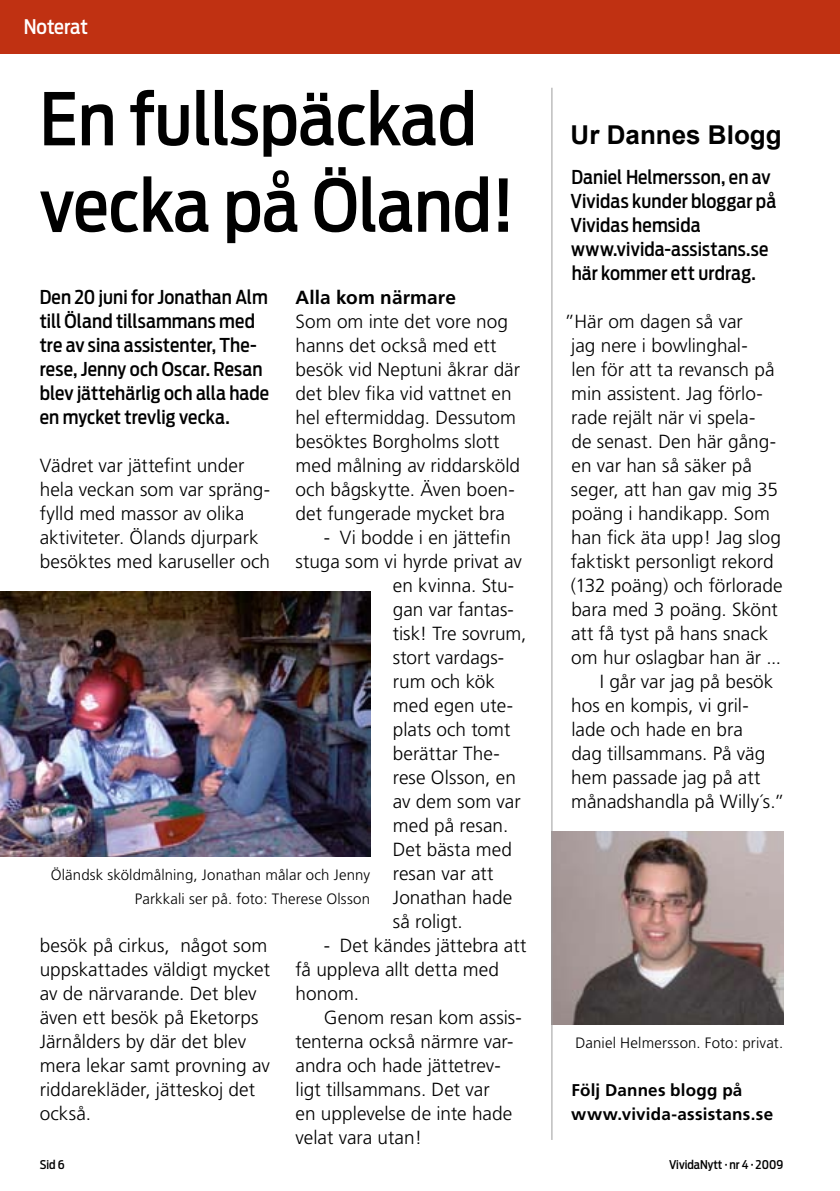
<style>
.page{position:relative;width:840px;height:1191px;background:#fff}
.page>*{position:absolute;margin:0;border:0;box-sizing:border-box;transform-origin:0 0}
.t1{font:500 72px/86.4px "Antenna Cond";color:#000}
.t2{font:700 26px "Arial";color:#000}
.t3{font:500 20px "Antenna Cond";color:#fff}
.t4{font:300 19px/24px "Frutiger";color:#000}
.t5{font:500 19px/24px "Antenna Cond";letter-spacing:.005em;color:#000}
.t6{font:700 19px "Frutiger";letter-spacing:.005em;color:#000}
.t7{font:700 17px/24px "Frutiger";letter-spacing:.01em;color:#000}
.t8{font:300 15px/24px "Frutiger";letter-spacing:.01em;color:#000;text-align:right}
.t9{font:500 12px "Antenna Cond";color:#000}
</style>
<div class="page">
<div style="left:0;top:0;width:839px;height:54px;background:#c03112"></div>
<img style="left:552px;top:832px;width:230px;height:192px">
<hr style="left:551px;top:88px;width:1px;height:1052px;background:#9c9c9c">
<img style="left:0;top:592px;width:370px;height:264px">
<p class="t3" style="left:24px;top:15px;width:66px">Noterat</p>
<h1 class="t1" style="left:40px;top:76px;width:476px">En fullspäckad vecka på Öland!</h1>
<p class="t5" style="left:40px;top:285px;width:231px">Den 20 juni for Jonathan Alm till Öland tillsammans med tre av sina assistenter, The&shy;rese, Jenny och Oscar. Resan blev jättehärlig och alla hade en mycket trevlig vecka.</p>
<p class="t4" style="left:40px;top:453px;width:232px">Vädret var jättefint under hela veckan som var spräng&shy;fylld med massor av olika aktiviteter. Ölands djurpark besöktes med karuseller och</p>
<p class="t6" style="left:295px;top:286px;width:162px">Alla kom närmare</p>
<p class="t4" style="left:295px;top:309px;width:226px">Som om inte det vore nog hanns det också med ett besök vid Neptuni åkrar där det blev fika vid vattnet en hel eftermiddag. Dessutom besöktes Borgholms slott med målning av riddarsköld och bågskytte. Även boen&shy;det fungerade mycket bra</p>
<p class="t4" style="left:324px;top:525px;width:188px">- Vi bodde i en jättefin</p>
<p class="t4" style="left:295px;top:549px;width:228px">stuga som vi hyrde privat av</p>
<p class="t4" style="left:392px;top:573px;width:123px">en kvinna. Stu-</p>
<p class="t4" style="left:392px;top:597px;width:123px">gan var fantas-</p>
<p class="t4" style="left:392px;top:621px;width:135px">tisk! Tre sovrum,</p>
<p class="t4" style="left:392px;top:645px;width:113px">stort vardags-</p>
<p class="t4" style="left:392px;top:669px;width:104px">rum och kök</p>
<p class="t4" style="left:392px;top:693px;width:122px">med egen ute-</p>
<p class="t4" style="left:392px;top:717px;width:119px">plats och tomt</p>
<p class="t4" style="left:392px;top:741px;width:108px">berättar The-</p>
<p class="t4" style="left:392px;top:765px;width:124px">rese Olsson, en</p>
<p class="t4" style="left:392px;top:789px;width:129px">av dem som var</p>
<p class="t4" style="left:392px;top:813px;width:117px">med på resan.</p>
<p class="t4" style="left:392px;top:837px;width:121px">Det bästa med</p>
<p class="t4" style="left:392px;top:861px;width:102px">resan var att</p>
<p class="t4" style="left:392px;top:885px;width:121px">Jonathan hade</p>
<p class="t4" style="left:392px;top:909px;width:71px">så roligt.</p>
<p class="t4" style="left:295px;top:933px;width:232px;text-indent:28px">- Det kändes jättebra att få uppleva allt detta med honom.</p>
<p class="t4" style="left:295px;top:1005px;width:227px;text-indent:28px">Genom resan kom assis&shy;tenterna också närmre var&shy;andra och hade jättetrev&shy;ligt tillsammans. Det var<br>en upplevelse de inte hade velat vara utan!</p>
<p class="t8" style="left:51px;top:862px;width:321px">Öländsk sköldmålning, Jonathan målar och Jenny<br>Parkkali ser på. foto: Therese Olsson</p>
<p class="t4" style="left:40px;top:933px;width:232px">besök på cirkus, något som uppskattades väldigt mycket av de närvarande. Det blev även ett besök på Eketorps<br>Järnålders by där det blev mera lekar samt provning av riddarekläder, jätteskoj det också.</p>
<h2 class="t2" style="left:570px;top:118px;width:212px">Ur Dannes Blogg</h2>
<p class="t5" style="left:570px;top:165px;width:207px">Daniel Helmersson, en av<br>Vividas kunder bloggar på<br>Vividas hemsida www.vivida-assistans.se här kommer ett urdrag.</p>
<p class="t4" style="left:564px;top:309px;width:180px">”Här om dagen så var</p>
<p class="t4" style="left:571px;top:333px;width:178px">jag nere i bowlinghal-</p>
<p class="t4" style="left:571px;top:357px;width:204px">len för att ta revansch på</p>
<p class="t4" style="left:571px;top:381px;width:193px">min assistent. Jag förlo-</p>
<p class="t4" style="left:571px;top:405px;width:185px">rade rejält när vi spela-</p>
<p class="t4" style="left:571px;top:429px;width:206px">de senast. Den här gång-</p>
<p class="t4" style="left:571px;top:453px;width:182px">en var han så säker på</p>
<p class="t4" style="left:570px;top:477px;width:208px">seger, att han gav mig 35</p>
<p class="t4" style="left:571px;top:501px;width:200px">poäng i handikapp. Som</p>
<p class="t4" style="left:571px;top:525px;width:211px">han fick äta upp! Jag slog</p>
<p class="t4" style="left:570px;top:549px;width:204px">faktiskt personligt rekord</p>
<p class="t4" style="left:570px;top:573px;width:213px">(132 poäng) och förlorade</p>
<p class="t4" style="left:571px;top:597px;width:208px">bara med 3 poäng. Skönt</p>
<p class="t4" style="left:570px;top:621px;width:198px">att få tyst på hans snack</p>
<p class="t4" style="left:571px;top:645px;width:211px">om hur oslagbar han är ...</p>
<p class="t4" style="left:599px;top:669px;width:175px">I går var jag på besök</p>
<p class="t4" style="left:571px;top:693px;width:179px">hos en kompis, vi gril-</p>
<p class="t4" style="left:571px;top:717px;width:173px">lade och hade en bra</p>
<p class="t4" style="left:571px;top:741px;width:195px">dag tillsammans. På väg</p>
<p class="t4" style="left:571px;top:765px;width:190px">hem passade jag på att</p>
<p class="t4" style="left:571px;top:789px;width:215px">månadshandla på Willy´s.”</p>
<p class="t8" style="left:575px;top:1030px;width:209px">Daniel Helmersson. Foto: privat.</p>
<p class="t7" style="left:571px;top:1078px;width:203px">Följ Dannes blogg på www.vivida-assistans.se</p>
<p class="t9" style="left:40px;top:1157px;width:26px">Sid 6</p>
<p class="t9" style="left:668px;top:1157px;width:115px">VividaNytt · nr 4 · 2009</p>
</div>
